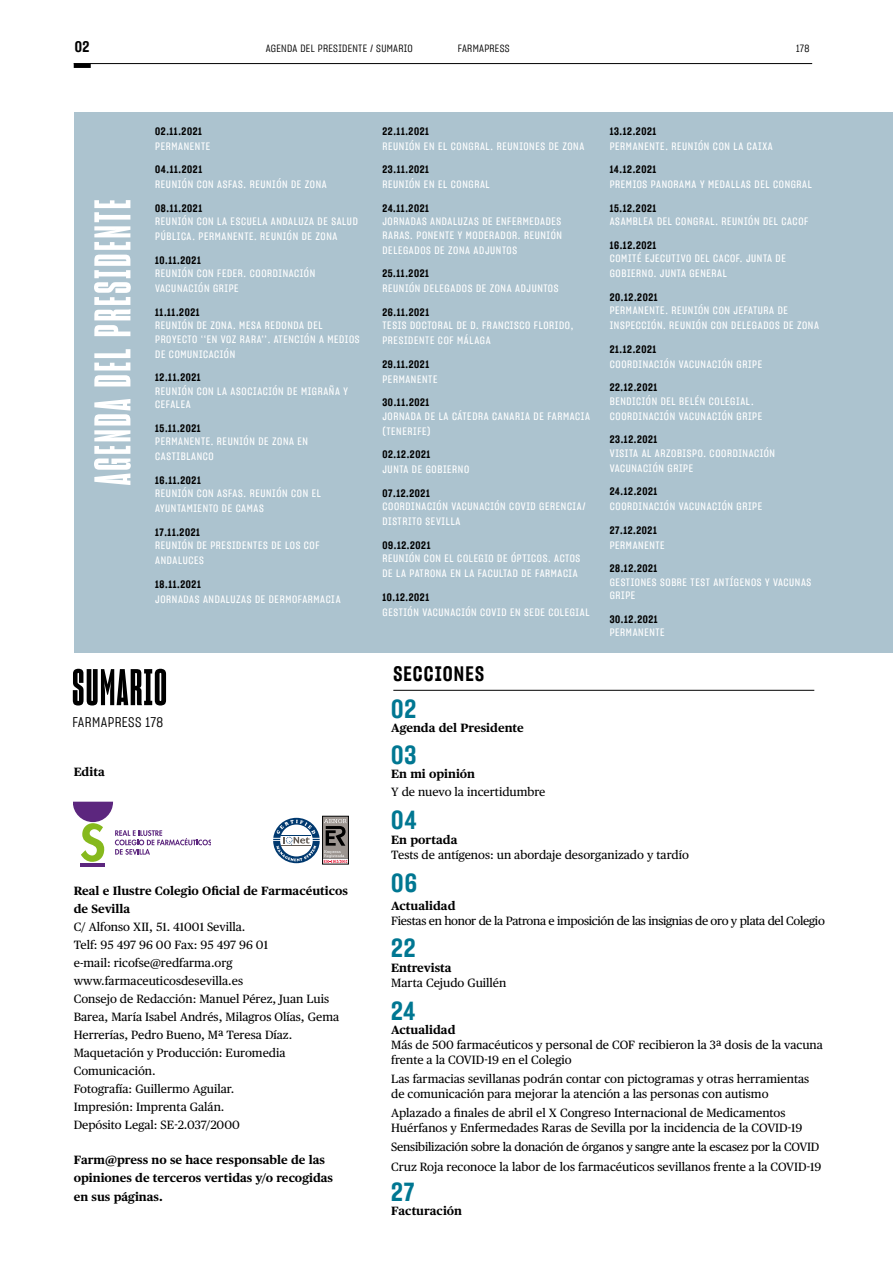
<style>
.page{position:relative;width:893px;height:1263px;background:#fff}
.page>*{position:absolute;margin:0;border:0;box-sizing:border-box;transform-origin:0 0}
.t1{font:50.1px "Sharp Grotesk Bold 10";letter-spacing:.06em;color:#fff}
.t2{font:50.1px "Sharp Grotesk Bold 10";letter-spacing:.03em;color:#000}
.t3{font:25.5px "Sharp Grotesk Sm Bold 15";letter-spacing:.035em;color:#007792}
.t4{font:20.4px "Sharp Grotesk Sm Bold 15";letter-spacing:.06em;color:#000}
.t5{font:15px "Sharp Grotesk Sm Bold 15";color:#000}
.t6{font:13.95px "Sharp Grotesk Book 15";letter-spacing:.03em;color:#000}
.t7{font:12px/18px "Publico Text";color:#000}
.t8{font:700 12px/18px "Publico Text";color:#000}
.t9{font:12px "Publico Text";letter-spacing:-.025em;color:#000}
.t10{font:10.5px/15px "Sharp Grotesk Medium 15";letter-spacing:.06em;color:#fff}
.t11{font:10.5px "Sharp Grotesk Sm Bold 15";letter-spacing:.06em;color:#000}
.t12{font:10.5px "Sharp Grotesk Book 15";letter-spacing:.03em;color:#000}
</style>
<div class="page">
<hr style="left:74px;top:63px;width:738px;height:1px;background:#000">
<div style="left:74px;top:63px;width:17px;height:5px;background:#000"></div>
<div style="left:74px;top:113px;width:819px;height:540px;background:#acc3cf"></div>
<hr style="left:80px;top:863px;width:25px;height:3px;background:#5c267e">
<svg style="left:74px;top:802px;width:137px;height:60px"></svg>
<div style="left:322px;top:816px;width:27px;height:48px;border:1px solid #000"></div>
<svg style="left:273px;top:818px;width:75px;height:45px"></svg>
<hr style="left:393px;top:690px;width:421px;height:1px;background:#000">
<h3 class="t5" style="left:75px;top:36px;width:16px">02</h3>
<p class="t12" style="left:266px;top:41px;width:149px">AGENDA DEL PRESIDENTE / SUMARIO</p>
<p class="t12" style="left:458px;top:41px;width:53px">FARMAPRESS</p>
<p class="t12" style="left:796px;top:41px;width:15px">178</p>
<h1 class="t1" style="left:82px;top:485px;width:287px;rotate:-90deg">AGENDA DEL PRESIDENTE</h1>
<p class="t11" style="left:155px;top:123px;width:48px">02.11.2021</p>
<p class="t10" style="left:155px;top:138px;width:56px">PERMANENTE</p>
<p class="t11" style="left:155px;top:162px;width:49px">04.11.2021</p>
<p class="t10" style="left:155px;top:176px;width:173px">REUNIÓN CON ASFAS. REUNIÓN DE ZONA</p>
<p class="t11" style="left:155px;top:200px;width:48px">08.11.2021</p>
<p class="t10" style="left:155px;top:213px;width:204px">REUNIÓN CON LA ESCUELA ANDALUZA DE SALUD<br>PÚBLICA. PERMANENTE. REUNIÓN DE ZONA</p>
<p class="t11" style="left:155px;top:252px;width:47px">10.11.2021</p>
<p class="t10" style="left:155px;top:265px;width:162px">REUNIÓN CON FEDER. COORDINACIÓN<br>VACUNACIÓN GRIPE</p>
<p class="t11" style="left:155px;top:304px;width:46px">11.11.2021</p>
<p class="t10" style="left:155px;top:318px;width:206px;line-height:13.5px">REUNIÓN DE ZONA. MESA REDONDA DEL<br>PROYECTO ‘‘EN VOZ RARA’’. ATENCIÓN A MEDIOS</p>
<p class="t10" style="left:155px;top:346px;width:81px">DE COMUNICACIÓN</p>
<p class="t11" style="left:155px;top:370px;width:47px">12.11.2021</p>
<p class="t10" style="left:155px;top:384px;width:194px;line-height:13.5px">REUNIÓN CON LA ASOCIACIÓN DE MIGRAÑA Y<br>CEFALEA</p>
<p class="t11" style="left:155px;top:421px;width:47px">15.11.2021</p>
<p class="t10" style="left:155px;top:433px;width:154px">PERMANENTE. REUNIÓN DE ZONA EN<br>CASTIBLANCO</p>
<p class="t11" style="left:155px;top:473px;width:47px">16.11.2021</p>
<p class="t10" style="left:155px;top:485px;width:167px">REUNIÓN CON ASFAS. REUNIÓN CON EL<br>AYUNTAMIENTO DE CAMAS</p>
<p class="t11" style="left:155px;top:525px;width:46px">17.11.2021</p>
<p class="t10" style="left:155px;top:537px;width:166px">REUNIÓN DE PRESIDENTES DE LOS COF<br>ANDALUCES</p>
<p class="t11" style="left:155px;top:577px;width:47px">18.11.2021</p>
<p class="t10" style="left:155px;top:591px;width:187px">JORNADAS ANDALUZAS DE DERMOFARMACIA</p>
<h1 class="t2" style="left:72px;top:657px;width:96px">SUMARIO</h1>
<h3 class="t6" style="left:72px;top:712px;width:92px">FARMAPRESS 178</h3>
<p class="t8" style="left:74px;top:762px;width:33px">Edita</p>
<p class="t8" style="left:74px;top:880px;width:276px">Real e Ilustre Colegio Oficial de Farmacéuticos de Sevilla</p>
<p class="t7" style="left:74px;top:916px;width:267px">C/ Alfonso XII, 51. 41001 Sevilla.<br>Telf: 95 497 96 00 Fax: 95 497 96 01<br>e-mail: ricofse@redfarma.org www.farmaceuticosdesevilla.es<br>Consejo de Redacción: Manuel Pérez, Juan Luis Barea, María Isabel Andrés, Milagros Olías, Gema Herrerías, Pedro Bueno, Mª Teresa Díaz.<br>Maquetación y Producción: Euromedia Comunicación.<br>Fotografía: Guillermo Aguilar.<br>Impresión: Imprenta Galán.<br>Depósito Legal: SE-2.037/2000</p>
<p class="t8" style="left:74px;top:1150px;width:261px">Farm@press no se hace responsable de las opiniones de terceros vertidas y/o recogidas en sus páginas.</p>
<p class="t11" style="left:382px;top:123px;width:48px">22.11.2021</p>
<p class="t10" style="left:382px;top:138px;width:203px">REUNIÓN EN EL CONGRAL. REUNIONES DE ZONA</p>
<p class="t11" style="left:382px;top:162px;width:48px">23.11.2021</p>
<p class="t10" style="left:382px;top:176px;width:109px">REUNIÓN EN EL CONGRAL</p>
<p class="t11" style="left:382px;top:200px;width:48px">24.11.2021</p>
<p class="t10" style="left:382px;top:214px;width:181px;line-height:13.5px">JORNADAS ANDALUZAS DE ENFERMEDADES<br>RARAS. PONENTE Y MODERADOR. REUNIÓN</p>
<p class="t10" style="left:382px;top:242px;width:136px">DELEGADOS DE ZONA ADJUNTOS</p>
<p class="t11" style="left:382px;top:266px;width:48px">25.11.2021</p>
<p class="t10" style="left:382px;top:280px;width:178px">REUNIÓN DELEGADOS DE ZONA ADJUNTOS</p>
<p class="t11" style="left:382px;top:305px;width:48px">26.11.2021</p>
<p class="t10" style="left:382px;top:317px;width:192px">TESIS DOCTORAL DE D. FRANCISCO FLORIDO,<br>PRESIDENTE COF MÁLAGA</p>
<p class="t11" style="left:382px;top:357px;width:48px">29.11.2021</p>
<p class="t10" style="left:382px;top:371px;width:56px">PERMANENTE</p>
<p class="t11" style="left:382px;top:395px;width:48px">30.11.2021</p>
<p class="t10" style="left:382px;top:408px;width:209px">JORNADA DE LA CÁTEDRA CANARIA DE FARMACIA (TENERIFE)</p>
<p class="t11" style="left:382px;top:447px;width:49px">02.12.2021</p>
<p class="t10" style="left:382px;top:461px;width:88px">JUNTA DE GOBIERNO</p>
<p class="t11" style="left:382px;top:486px;width:49px">07.12.2021</p>
<p class="t10" style="left:382px;top:498px;width:205px">COORDINACIÓN VACUNACIÓN COVID GERENCIA/<br>DISTRITO SEVILLA</p>
<p class="t11" style="left:382px;top:538px;width:50px">09.12.2021</p>
<p class="t10" style="left:382px;top:550px;width:199px">REUNIÓN CON EL COLEGIO DE ÓPTICOS. ACTOS<br>DE LA PATRONA EN LA FACULTAD DE FARMACIA</p>
<p class="t11" style="left:382px;top:590px;width:48px">10.12.2021</p>
<p class="t10" style="left:382px;top:604px;width:209px">GESTIÓN VACUNACIÓN COVID EN SEDE COLEGIAL</p>
<p class="t11" style="left:610px;top:123px;width:48px">13.12.2021</p>
<p class="t10" style="left:610px;top:138px;width:165px">PERMANENTE. REUNIÓN CON LA CAIXA</p>
<p class="t11" style="left:610px;top:162px;width:48px">14.12.2021</p>
<p class="t10" style="left:610px;top:176px;width:204px">PREMIOS PANORAMA Y MEDALLAS DEL CONGRAL</p>
<p class="t11" style="left:610px;top:200px;width:48px">15.12.2021</p>
<p class="t10" style="left:610px;top:213px;width:200px">ASAMBLEA DEL CONGRAL. REUNIÓN DEL CACOF</p>
<p class="t11" style="left:610px;top:237px;width:48px">16.12.2021</p>
<p class="t10" style="left:610px;top:250px;width:178px">COMITÉ EJECUTIVO DEL CACOF. JUNTA DE<br>GOBIERNO. JUNTA GENERAL</p>
<p class="t11" style="left:610px;top:290px;width:49px">20.12.2021</p>
<p class="t10" style="left:610px;top:302px;width:211px">PERMANENTE. REUNIÓN CON JEFATURA DE<br>INSPECCIÓN. REUNIÓN CON DELEGADOS DE ZONA</p>
<p class="t11" style="left:610px;top:342px;width:48px">21.12.2021</p>
<p class="t10" style="left:610px;top:356px;width:154px">COORDINACIÓN VACUNACIÓN GRIPE</p>
<p class="t11" style="left:610px;top:380px;width:49px">22.12.2021</p>
<p class="t10" style="left:610px;top:393px;width:154px">BENDICIÓN DEL BELÉN COLEGIAL.<br>COORDINACIÓN VACUNACIÓN GRIPE</p>
<p class="t11" style="left:610px;top:432px;width:49px">23.12.2021</p>
<p class="t10" style="left:610px;top:445px;width:167px">VISITA AL ARZOBISPO. COORDINACIÓN<br>VACUNACIÓN GRIPE</p>
<p class="t11" style="left:610px;top:484px;width:49px">24.12.2021</p>
<p class="t10" style="left:610px;top:498px;width:154px">COORDINACIÓN VACUNACIÓN GRIPE</p>
<p class="t11" style="left:610px;top:523px;width:49px">27.12.2021</p>
<p class="t10" style="left:610px;top:537px;width:56px">PERMANENTE</p>
<p class="t11" style="left:610px;top:561px;width:49px">28.12.2021</p>
<p class="t10" style="left:610px;top:575px;width:203px;line-height:13.5px">GESTIONES SOBRE TEST ANTÍGENOS Y VACUNAS<br>GRIPE</p>
<p class="t11" style="left:610px;top:612px;width:49px">30.12.2021</p>
<p class="t10" style="left:610px;top:624px;width:56px">PERMANENTE</p>
<h3 class="t4" style="left:393px;top:660px;width:92px">SECCIONES</h3>
<h2 class="t3" style="left:391px;top:691px;width:26px">02</h2>
<p class="t8" style="left:391px;top:718px;width:134px">Agenda del Presidente</p>
<h2 class="t3" style="left:391px;top:738px;width:27px">03</h2>
<p class="t8" style="left:391px;top:764px;width:85px">En mi opinión</p>
<p class="t7" style="left:391px;top:782px;width:156px">Y de nuevo la incertidumbre</p>
<h2 class="t3" style="left:391px;top:802px;width:27px">04</h2>
<p class="t8" style="left:391px;top:830px;width:68px">En portada</p>
<p class="t7" style="left:391px;top:845px;width:299px">Tests de antígenos: un abordaje desorganizado y tardío</p>
<h2 class="t3" style="left:391px;top:865px;width:27px">06</h2>
<p class="t8" style="left:391px;top:895px;width:66px">Actualidad</p>
<p class="t9" style="left:391px;top:911px;width:435px">Fiestas en honor de la Patrona e imposición de las insignias de oro y plata del Colegio</p>
<h2 class="t3" style="left:391px;top:930px;width:26px">22</h2>
<p class="t8" style="left:391px;top:958px;width:62px">Entrevista</p>
<p class="t7" style="left:391px;top:973px;width:117px">Marta Cejudo Guillén</p>
<h2 class="t3" style="left:391px;top:993px;width:26px">24</h2>
<p class="t8" style="left:391px;top:1019px;width:66px">Actualidad</p>
<p class="t7" style="left:391px;top:1036px;width:433px;line-height:15px">Más de 500 farmacéuticos y personal de COF recibieron la 3ª dosis de la vacuna frente a la COVID-19 en el Colegio</p>
<p class="t7" style="left:391px;top:1070px;width:420px;line-height:15px">Las farmacias sevillanas podrán contar con pictogramas y otras herramientas de comunicación para mejorar la atención a las personas con autismo</p>
<p class="t7" style="left:391px;top:1104px;width:413px;line-height:15px">Aplazado a finales de abril el X Congreso Internacional de Medicamentos<br>Huérfanos y Enfermedades Raras de Sevilla por la incidencia de la COVID-19</p>
<p class="t7" style="left:391px;top:1137px;width:432px;line-height:19.2px">Sensibilización sobre la donación de órganos y sangre ante la escasez por la COVID<br>Cruz Roja reconoce la labor de los farmacéuticos sevillanos frente a la COVID-19</p>
<h2 class="t3" style="left:391px;top:1174px;width:25px">27</h2>
<p class="t8" style="left:391px;top:1200px;width:72px">Facturación</p>
</div>
